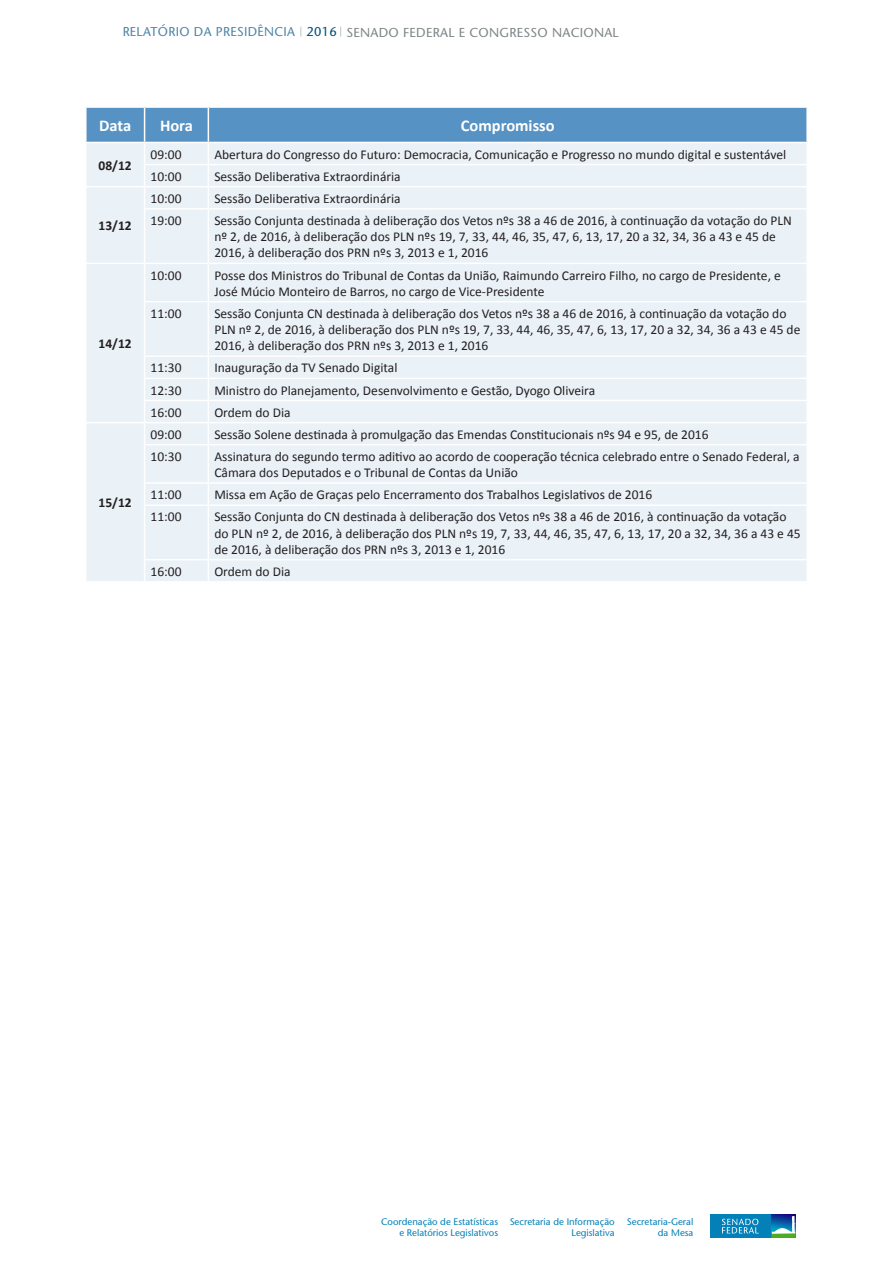
<style>
.page{position:relative;width:893px;height:1263px;background:#fff}
.page>*{position:absolute;margin:0;border:0;box-sizing:border-box;transform-origin:0 0}
.t1{font:700 16.5px "Calibri";color:#fff}
.t2{font:13.5px/16.2px "Calibri";color:#231f20}
.t3{font:700 13.5px "Calibri";color:#231f20}
.t4{font:500 12.9px "Stone Sans Std";letter-spacing:.02em;color:#808688}
.t5{font:500 9.6px/11.4px "Stone Sans Std";color:#0380b7;text-align:right}
.s1{font-size:12.75px;color:#015180}
</style>
<div class="page">
<div style="left:87px;top:208px;width:719px;height:373px;background:#eaf1f7"></div>
<svg style="left:86px;top:107px;width:721px;height:101px;background:#b9d2e6"></svg>
<hr style="left:806px;top:187px;width:2px;height:21px;background:#fff">
<hr style="left:144px;top:208px;width:64px;height:2px;background:#fff">
<hr style="left:144px;top:210px;width:1px;height:53px;background:#fff">
<hr style="left:208px;top:208px;width:600px;height:2px;background:#fff">
<hr style="left:208px;top:210px;width:1px;height:53px;background:#fff">
<hr style="left:85px;top:263px;width:60px;height:1px;background:#fff">
<hr style="left:145px;top:263px;width:63px;height:1px;background:#fff">
<hr style="left:144px;top:264px;width:1px;height:37px;background:#fff">
<hr style="left:208px;top:263px;width:600px;height:1px;background:#fff">
<hr style="left:208px;top:264px;width:1px;height:37px;background:#fff">
<hr style="left:144px;top:301px;width:64px;height:1px;background:#fff">
<hr style="left:144px;top:302px;width:1px;height:53px;background:#fff">
<hr style="left:208px;top:301px;width:600px;height:1px;background:#fff">
<hr style="left:208px;top:302px;width:1px;height:53px;background:#fff">
<hr style="left:144px;top:355px;width:64px;height:2px;background:#fff">
<hr style="left:208px;top:355px;width:600px;height:2px;background:#fff">
<hr style="left:144px;top:378px;width:64px;height:1px;background:#fff">
<hr style="left:208px;top:378px;width:600px;height:1px;background:#fff">
<hr style="left:144px;top:400px;width:64px;height:1px;background:#fff">
<hr style="left:208px;top:400px;width:600px;height:1px;background:#fff">
<hr style="left:85px;top:422px;width:60px;height:1px;background:#fff">
<hr style="left:145px;top:422px;width:63px;height:1px;background:#fff">
<svg style="left:144px;top:357px;width:1px;height:87px"></svg>
<hr style="left:208px;top:422px;width:600px;height:1px;background:#fff">
<svg style="left:208px;top:357px;width:1px;height:87px"></svg>
<hr style="left:144px;top:444px;width:64px;height:1px;background:#fff">
<hr style="left:144px;top:445px;width:1px;height:37px;background:#fff">
<hr style="left:208px;top:444px;width:600px;height:1px;background:#fff">
<hr style="left:208px;top:445px;width:1px;height:37px;background:#fff">
<hr style="left:144px;top:482px;width:64px;height:2px;background:#fff">
<svg style="left:144px;top:484px;width:1px;height:20px"></svg>
<hr style="left:208px;top:482px;width:600px;height:2px;background:#fff">
<svg style="left:208px;top:484px;width:1px;height:20px"></svg>
<hr style="left:144px;top:504px;width:64px;height:2px;background:#fff">
<hr style="left:144px;top:506px;width:1px;height:53px;background:#fff">
<hr style="left:208px;top:504px;width:600px;height:2px;background:#fff">
<hr style="left:208px;top:506px;width:1px;height:53px;background:#fff">
<hr style="left:144px;top:559px;width:64px;height:1px;background:#fff">
<svg style="left:144px;top:560px;width:1px;height:21px"></svg>
<hr style="left:208px;top:559px;width:600px;height:1px;background:#fff">
<svg style="left:208px;top:560px;width:1px;height:21px"></svg>
<svg style="left:771px;top:1214px;width:25px;height:24px"></svg>
<img style="left:772px;top:1214px;width:23px;height:2px">
<div style="left:772px;top:1233px;width:23px;height:5px;background:#4dac26"></div>
<svg style="left:772px;top:1216px;width:23px;height:18px"></svg>
<div style="left:710px;top:1214px;width:61px;height:24px;background:#0380b7"></div>
<svg style="left:722px;top:1219px;width:37px;height:14px"></svg>
<p class="t4" style="left:123px;top:24px;width:498px"><span class="s1">RELATÓRIO DA PRESIDÊNCIA 2016</span> SENADO FEDERAL E CONGRESSO NACIONAL</p>
<p class="t1" style="left:99px;top:115px;width:34px">Data</p>
<p class="t1" style="left:160px;top:115px;width:34px">Hora</p>
<p class="t1" style="left:461px;top:115px;width:95px">Compromisso</p>
<p class="t3" style="left:99px;top:157px;width:35px">08/12</p>
<p class="t2" style="left:151px;top:146px;width:32px">09:00</p>
<p class="t2" style="left:214px;top:146px;width:573px">Abertura do Congresso do Futuro: Democracia, Comunicação e Progresso no mundo digital e sustentável</p>
<p class="t2" style="left:151px;top:168px;width:32px">10:00</p>
<p class="t2" style="left:214px;top:168px;width:188px">Sessão Deliberativa Extraordinária</p>
<p class="t3" style="left:99px;top:217px;width:35px">13/12</p>
<p class="t3" style="left:99px;top:335px;width:35px">14/12</p>
<p class="t3" style="left:99px;top:494px;width:35px">15/12</p>
<p class="t2" style="left:151px;top:190px;width:32px">10:00</p>
<p class="t2" style="left:214px;top:190px;width:188px">Sessão Deliberativa Extraordinária</p>
<p class="t2" style="left:151px;top:212px;width:32px">19:00</p>
<p class="t2" style="left:214px;top:212px;width:579px">Sessão Conjunta destinada à deliberação dos Vetos nºs 38 a 46 de 2016, à continuação da votação do PLN nº 2, de 2016, à deliberação dos PLN nºs 19, 7, 33, 44, 46, 35, 47, 6, 13, 17, 20 a 32, 34, 36 a 43 e 45 de<br>2016, à deliberação dos PRN nºs 3, 2013 e 1, 2016</p>
<p class="t2" style="left:151px;top:267px;width:32px">10:00</p>
<p class="t2" style="left:214px;top:267px;width:568px">Posse dos Ministros do Tribunal de Contas da União, Raimundo Carreiro Filho, no cargo de Presidente, e<br>José Múcio Monteiro de Barros, no cargo de Vice-Presidente</p>
<p class="t2" style="left:151px;top:305px;width:32px">11:00</p>
<p class="t2" style="left:214px;top:305px;width:587px">Sessão Conjunta CN destinada à deliberação dos Vetos nºs 38 a 46 de 2016, à continuação da votação do<br>PLN nº 2, de 2016, à deliberação dos PLN nºs 19, 7, 33, 44, 46, 35, 47, 6, 13, 17, 20 a 32, 34, 36 a 43 e 45 de<br>2016, à deliberação dos PRN nºs 3, 2013 e 1, 2016</p>
<p class="t2" style="left:151px;top:360px;width:32px">11:30</p>
<p class="t2" style="left:214px;top:360px;width:185px">Inauguração da TV Senado Digital</p>
<p class="t2" style="left:151px;top:382px;width:32px">12:30</p>
<p class="t2" style="left:214px;top:382px;width:382px">Ministro do Planejamento, Desenvolvimento e Gestão, Dyogo Oliveira</p>
<p class="t2" style="left:151px;top:404px;width:32px">16:00</p>
<p class="t2" style="left:214px;top:404px;width:78px">Ordem do Dia</p>
<p class="t2" style="left:151px;top:426px;width:32px">09:00</p>
<p class="t2" style="left:214px;top:426px;width:496px">Sessão Solene destinada à promulgação das Emendas Constitucionais nºs 94 e 95, de 2016</p>
<p class="t2" style="left:151px;top:448px;width:32px">10:30</p>
<p class="t2" style="left:214px;top:448px;width:587px">Assinatura do segundo termo aditivo ao acordo de cooperação técnica celebrado entre o Senado Federal, a<br>Câmara dos Deputados e o Tribunal de Contas da União</p>
<p class="t2" style="left:151px;top:487px;width:32px">11:00</p>
<p class="t2" style="left:214px;top:487px;width:439px">Missa em Ação de Graças pelo Encerramento dos Trabalhos Legislativos de 2016</p>
<p class="t2" style="left:151px;top:509px;width:32px">11:00</p>
<p class="t2" style="left:214px;top:509px;width:588px">Sessão Conjunta do CN destinada à deliberação dos Vetos nºs 38 a 46 de 2016, à continuação da votação do PLN nº 2, de 2016, à deliberação dos PLN nºs 19, 7, 33, 44, 46, 35, 47, 6, 13, 17, 20 a 32, 34, 36 a 43 e 45 de 2016, à deliberação dos PRN nºs 3, 2013 e 1, 2016</p>
<p class="t2" style="left:151px;top:563px;width:32px">16:00</p>
<p class="t2" style="left:214px;top:563px;width:78px">Ordem do Dia</p>
<p class="t5" style="left:381px;top:1215px;width:119px">Coordenação de Estatísticas e Relatórios Legislativos</p>
<p class="t5" style="left:510px;top:1215px;width:106px">Secretaria de Informação<br>Legislativa</p>
<p class="t5" style="left:627px;top:1215px;width:68px">Secretaria-Geral da Mesa</p>
</div>
